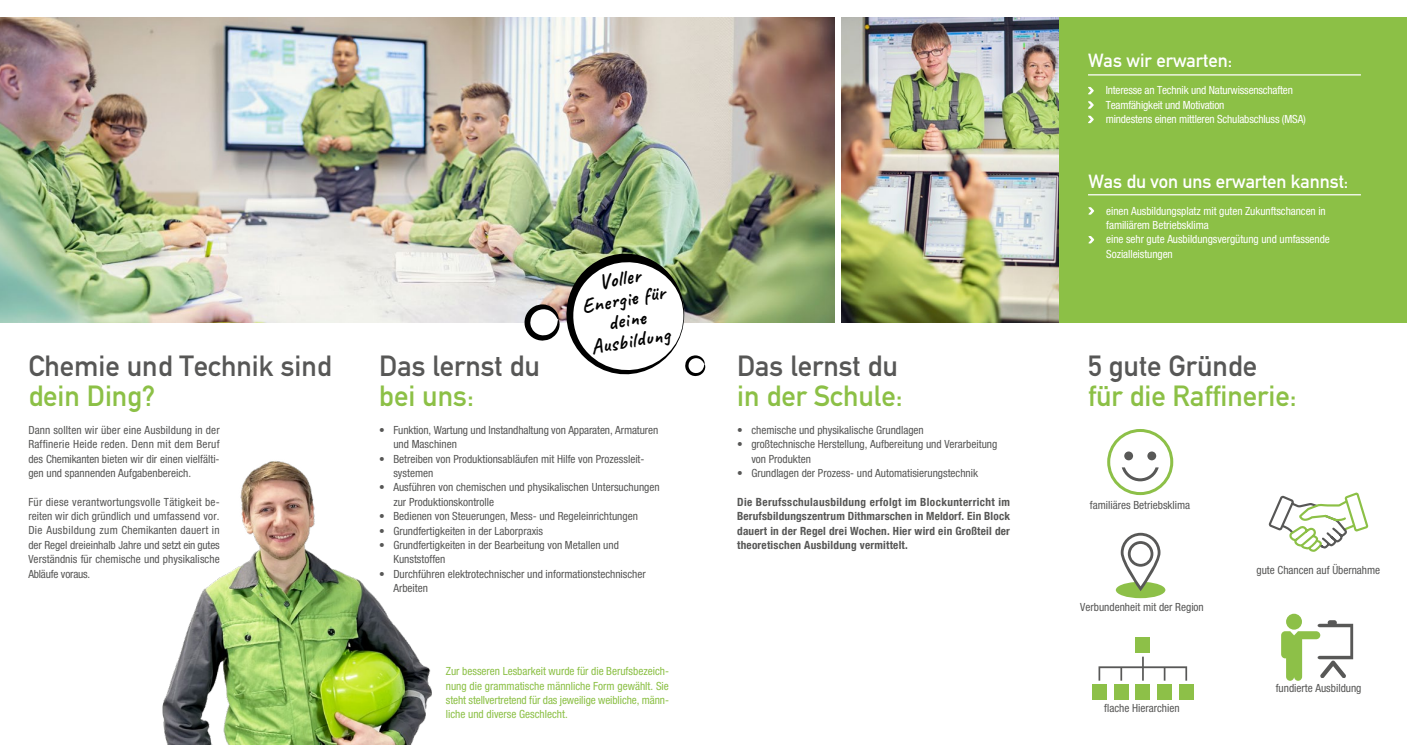
<style>
.page{position:relative;width:1407px;height:745px;background:#fff}
.page>*{position:absolute;margin:0;border:0;box-sizing:border-box;transform-origin:0 0}
.t1{font:28.75px "DIN Mittelschrift Std";color:#575756}
.t2{font:28.75px "DIN Mittelschrift Std";color:#8cc046}
.t3{font:700 20.25px/20.9px "Caveat";color:#000;text-align:center}
.t4{font:18.75px "DIN Mittelschrift Std";letter-spacing:-.005em;color:#fff}
.t5{font:condensed 11.25px/14.4px "Helvetica Neue LT Pro";color:#575756}
.t6{font:condensed 11.25px/14.4px "Helvetica Neue LT Pro";letter-spacing:-.005em;color:#fff}
.t7{font:700 condensed 11.25px/14.4px "Helvetica Neue LT Com";letter-spacing:.02em;color:#575756;text-align:justify}
.t8{font:condensed 11.25px/14.4px "Helvetica Neue LT Pro";color:#8cc046;text-align:justify}
</style>
<div class="page">
<svg style="left:1286px;top:613px;width:16px;height:16px"></svg>
<svg style="left:1281px;top:619px;width:72px;height:61px"></svg>
<svg style="left:1107px;top:429px;width:66px;height:66px"></svg>
<svg style="left:1098px;top:656px;width:89px;height:24px"></svg>
<div style="left:1179px;top:683px;width:14px;height:16px;background:#8dc048"></div>
<div style="left:1157px;top:683px;width:15px;height:16px;background:#8dc048"></div>
<div style="left:1135px;top:683px;width:15px;height:16px;background:#8dc048"></div>
<div style="left:1135px;top:637px;width:15px;height:15px;background:#8dc048"></div>
<div style="left:1114px;top:683px;width:14px;height:16px;background:#8dc048"></div>
<div style="left:1092px;top:683px;width:15px;height:16px;background:#8dc048"></div>
<svg style="left:1116px;top:532px;width:49px;height:65px"></svg>
<img style="left:842px;top:18px;width:217px;height:304px">
<img style="left:0;top:18px;width:834px;height:304px">
<div style="left:1059px;top:18px;width:348px;height:304px;background:#8cc046"></div>
<svg style="left:1088px;top:87px;width:6px;height:7px"></svg>
<svg style="left:1088px;top:101px;width:6px;height:8px"></svg>
<svg style="left:1088px;top:116px;width:6px;height:7px"></svg>
<svg style="left:1088px;top:207px;width:6px;height:7px"></svg>
<svg style="left:1088px;top:236px;width:6px;height:7px"></svg>
<hr style="left:1088px;top:74px;width:273px;height:1px;background:#fff">
<hr style="left:1088px;top:194px;width:273px;height:1px;background:#fff">
<svg style="left:1268px;top:492px;width:101px;height:60px"></svg>
<img style="left:524px;top:241px;width:181px;height:136px">
<img style="left:162px;top:461px;width:270px;height:283px">
<h1 class="t1" style="left:28px;top:349px;width:305px">Chemie und Technik sind</h1>
<h1 class="t2" style="left:28px;top:379px;width:129px">dein Ding?</h1>
<p class="t5" style="left:28px;top:422px;width:193px;text-align:justify">Dann sollten wir über eine Ausbildung in der Raffinerie Heide reden. Denn mit dem Beruf des Chemikanten bieten wir dir einen vielfälti&shy;gen und spannenden Aufgabenbereich.</p>
<p class="t5" style="left:28px;top:494px;width:193px;text-align:justify">Für diese verantwortungsvolle Tätigkeit be&shy;reiten wir dich gründlich und umfassend vor.<br>Die Ausbildung zum Chemikanten dauert in der Regel dreieinhalb Jahre und setzt ein gutes Verständnis für chemische und physikalische Abläufe voraus.</p>
<h2 class="t3" style="left:576px;top:276px;width:86px;rotate:-10deg">Voller<br>Energie für deine<br>Ausbildung</h2>
<h1 class="t1" style="left:379px;top:349px;width:162px">Das lernst du</h1>
<h1 class="t2" style="left:379px;top:379px;width:96px">bei uns:</h1>
<p class="t5" style="left:393px;top:422px;width:266px;text-indent:-14px">• Funktion, Wartung und Instandhaltung von Apparaten, Armaturen und Maschinen</p>
<p class="t5" style="left:393px;top:451px;width:253px;text-indent:-14px">• Betreiben von Produktionsabläufen mit Hilfe von Prozessleit&shy;systemen</p>
<p class="t5" style="left:393px;top:480px;width:268px;text-indent:-14px">• Ausführen von chemischen und physikalischen Untersuchungen zur Produktionskontrolle</p>
<p class="t5" style="left:379px;top:508px;width:260px">• Bedienen von Steuerungen, Mess- und Regeleinrichtungen</p>
<p class="t5" style="left:379px;top:523px;width:165px">• Grundfertigkeiten in der Laborpraxis</p>
<p class="t5" style="left:393px;top:537px;width:227px;text-indent:-14px">• Grundfertigkeiten in der Bearbeitung von Metallen und<br>Kunststoffen</p>
<p class="t5" style="left:393px;top:566px;width:254px;text-indent:-14px">• Durchführen elektrotechnischer und informationstechnischer<br>Arbeiten</p>
<p class="t8" style="left:446px;top:663px;width:225px">Zur besseren Lesbarkeit wurde für die Berufsbezeich&shy;nung die grammatische männliche Form gewählt. Sie steht stellvertretend für das jeweilige weibliche, männ&shy;liche und diverse Geschlecht.</p>
<h1 class="t1" style="left:737px;top:349px;width:162px">Das lernst du</h1>
<h1 class="t2" style="left:737px;top:379px;width:167px">in der Schule:</h1>
<p class="t5" style="left:737px;top:422px;width:188px">• chemische und physikalische Grundlagen</p>
<p class="t5" style="left:751px;top:436px;width:247px;text-indent:-14px">• großtechnische Herstellung, Aufbereitung und Verarbeitung von Produkten</p>
<p class="t5" style="left:737px;top:465px;width:242px">• Grundlagen der Prozess- und Automatisierungstechnik</p>
<p class="t7" style="left:737px;top:494px;width:274px">Die Berufsschulausbildung erfolgt im Blockunterricht im Berufsbildungszentrum Dithmarschen in Meldorf. Ein Block dauert in der Regel drei Wochen. Hier wird ein Großteil der theoretischen Ausbildung vermittelt.</p>
<h3 class="t4" style="left:1088px;top:50px;width:146px">Was wir erwarten:</h3>
<p class="t6" style="left:1106px;top:83px;width:202px">Interesse an Technik und Naturwissenschaften<br>Teamfähigkeit und Motivation<br>mindestens einen mittleren Schulabschluss (MSA)</p>
<h3 class="t4" style="left:1088px;top:170px;width:261px">Was du von uns erwarten kannst:</h3>
<p class="t6" style="left:1106px;top:203px;width:225px">einen Ausbildungsplatz mit guten Zukunftschancen in familiärem Betriebsklima<br>eine sehr gute Ausbildungsvergütung und umfassende Sozialleistungen</p>
<h1 class="t1" style="left:1088px;top:349px;width:171px">5 gute Gründe</h1>
<h1 class="t2" style="left:1088px;top:379px;width:210px">für die Raffinerie:</h1>
<p class="t5" style="left:1090px;top:497px;width:102px">familiäres Betriebsklima</p>
<p class="t5" style="left:1080px;top:599px;width:125px">Verbundenheit mit der Region</p>
<p class="t5" style="left:1104px;top:700px;width:77px">flache Hierarchien</p>
<p class="t5" style="left:1256px;top:562px;width:125px">gute Chancen auf Übernahme</p>
<p class="t5" style="left:1275px;top:680px;width:87px">fundierte Ausbildung</p>
</div>
